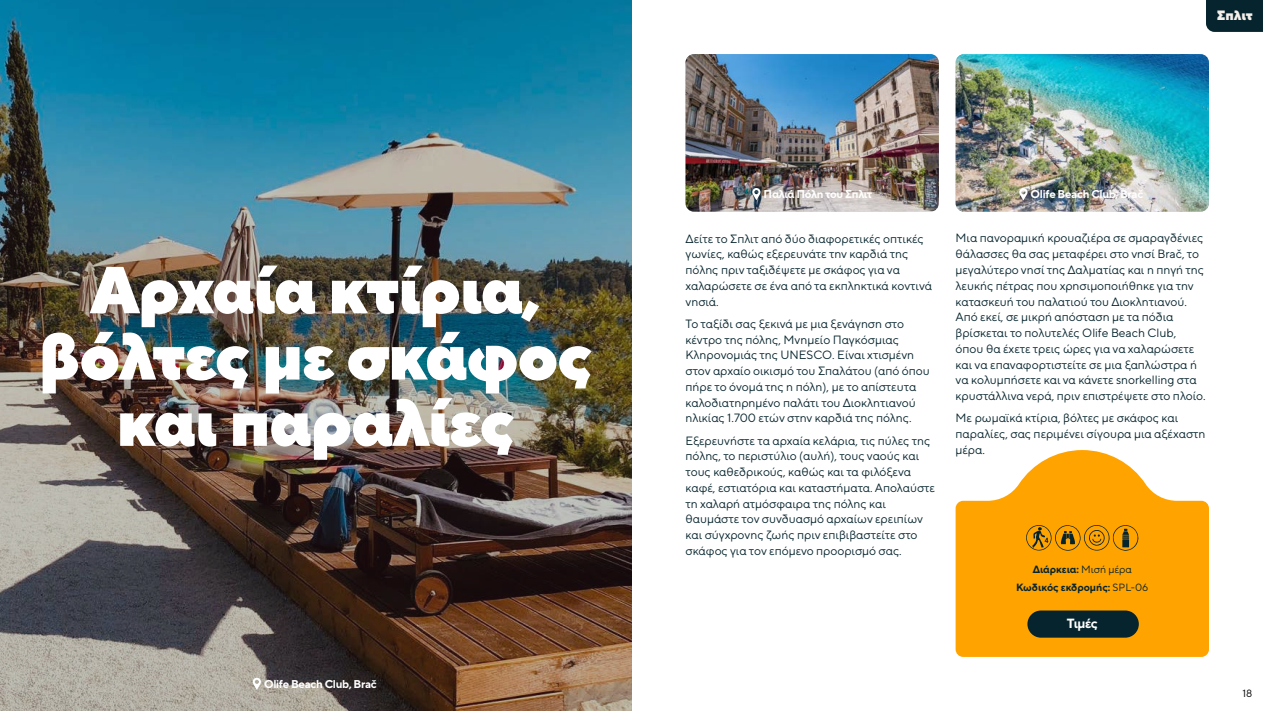
<style>
.page{position:relative;width:1263px;height:711px;background:#fff}
.page>*{position:absolute;margin:0;border:0;box-sizing:border-box;transform-origin:0 0}
.t1{font:900 66.15px/66.2px "TT Norms Pro";letter-spacing:-.02em;color:#fff;text-align:center}
.t2{font:900 13.5px "TT Norms Pro";letter-spacing:-.005em;color:#f4efea}
.t3{font:700 13.35px "TT Norms Pro";letter-spacing:-.03em;color:#fff}
.t4{font:12px/15.8px "TT Norms Pro";color:#06242d}
.t5{font:700 11.25px "TT Norms Pro";letter-spacing:-.025em;color:#fff}
.t6{font:700 10.5px/17.7px "TT Norms Pro";color:#06242d;text-align:center}
.t7{font:10.5px "TT Norms Pro";color:#000}
.s1{font-weight:400}
</style>
<div class="page">
<img style="left:685px;top:54px;width:254px;height:157px">
<img style="left:955px;top:54px;width:254px;height:157px">
<img style="left:0;top:0;width:631px;height:710px">
<div style="left:1206px;top:0;width:57px;height:32px;background:#06242d"></div>
<svg style="left:955px;top:450px;width:254px;height:206px;fill:#ffa300"></svg>
<div style="left:1027px;top:610px;width:112px;height:27px;background:#06242d;border-radius:14px"></div>
<svg style="left:1026px;top:524px;width:113px;height:26px;background:#cd8908"></svg>
<svg style="left:752px;top:188px;width:8px;height:12px"></svg>
<svg style="left:253px;top:677px;width:8px;height:12px"></svg>
<svg style="left:1019px;top:188px;width:8px;height:12px"></svg>
<h1 class="t1" style="left:39px;top:255px;width:555px">Αρχαία κτίρια, βόλτες με σκάφος και παραλίες</h1>
<p class="t5" style="left:264px;top:675px;width:114px">Olife Beach Club, Brač</p>
<p class="t2" style="left:1217px;top:6px;width:37px">Σπλιτ</p>
<p class="t5" style="left:763px;top:186px;width:110px">Παλιά Πόλη του Σπλιτ</p>
<p class="t4" style="left:685px;top:230px;width:248px">Δείτε το Σπλιτ από δύο διαφορετικές οπτικές γωνίες, καθώς εξερευνάτε την καρδιά της πόλης πριν ταξιδέψετε με σκάφος για να χαλαρώσετε σε ένα από τα εκπληκτικά κοντινά νησιά.</p>
<p class="t4" style="left:685px;top:315px;width:246px">Το ταξίδι σας ξεκινά με μια ξενάγηση στο κέντρο της πόλης, Μνημείο Παγκόσμιας Κληρονομιάς της UNESCO. Είναι χτισμένη στον αρχαίο οικισμό του Σπαλάτου (από όπου πήρε το όνομά της η πόλη), με το απίστευτα καλοδιατηρημένο παλάτι του Διοκλητιανού ηλικίας 1.700 ετών στην καρδιά της πόλης.</p>
<p class="t4" style="left:685px;top:431px;width:251px">Εξερευνήστε τα αρχαία κελάρια, τις πύλες της πόλης, το περιστύλιο (αυλή), τους ναούς και τους καθεδρικούς, καθώς και τα φιλόξενα καφέ, εστιατόρια και καταστήματα. Απολαύστε τη χαλαρή ατμόσφαιρα της πόλης και θαυμάστε τον συνδυασμό αρχαίων ερειπίων και σύγχρονης ζωής πριν επιβιβαστείτε στο σκάφος για τον επόμενο προορισμό σας.</p>
<p class="t5" style="left:1030px;top:186px;width:114px">Olife Beach Club, Brač</p>
<p class="t4" style="left:955px;top:230px;width:252px">Μια πανοραμική κρουαζιέρα σε σμαραγδένιες θάλασσες θα σας μεταφέρει στο νησί Brač, το μεγαλύτερο νησί της Δαλματίας και η πηγή της λευκής πέτρας που χρησιμοποιήθηκε για την κατασκευή του παλατιού του Διοκλητιανού.<br>Από εκεί, σε μικρή απόσταση με τα πόδια βρίσκεται το πολυτελές Olife Beach Club, όπου θα έχετε τρεις ώρες για να χαλαρώσετε και να επαναφορτιστείτε σε μια ξαπλώστρα ή να κολυμπήσετε και να κάνετε snorkelling στα κρυστάλλινα νερά, πριν επιστρέψετε στο πλοίο.</p>
<p class="t4" style="left:955px;top:409px;width:251px">Με ρωμαϊκά κτίρια, βόλτες με σκάφος και παραλίες, σας περιμένει σίγουρα μια αξέχαστη μέρα.</p>
<p class="t6" style="left:1016px;top:559px;width:134px">Διάρκεια: <span class="s1">Μισή μέρα<br></span>Κωδικός εκδρομής: <span class="s1">SPL-06</span></p>
<p class="t3" style="left:1067px;top:614px;width:32px">Τιμές</p>
<p class="t7" style="left:1242px;top:686px;width:11px">18</p>
</div>
